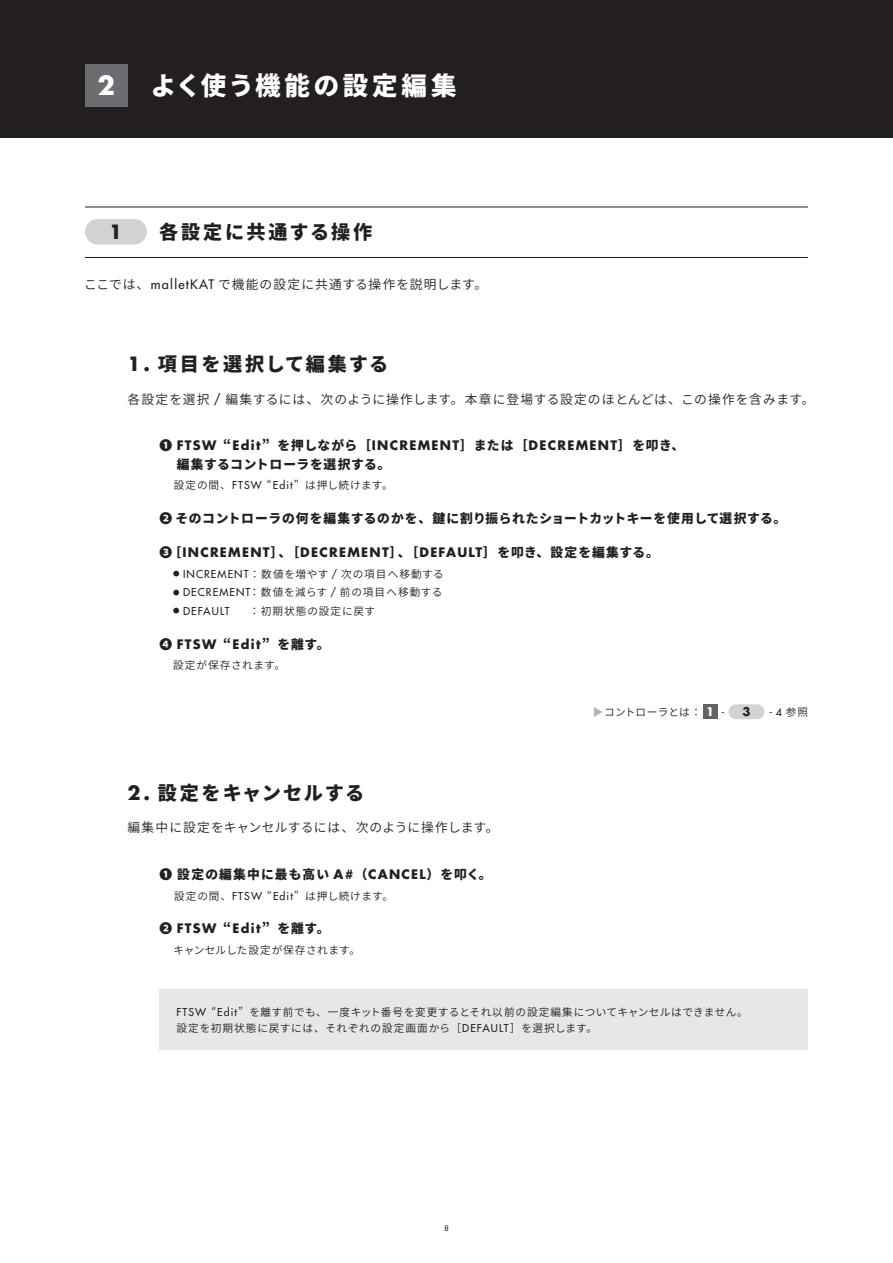
<style>
.page{position:relative;width:893px;height:1263px;background:#fff}
.page>*{position:absolute;margin:0;border:0;box-sizing:border-box;transform-origin:0 0}
.t1{font:800 25.5px "Source Han Sans";letter-spacing:.145em;color:#fff}
.t2{font:700 25.5px "Futura Std";color:#fff}
.t3{font:800 19.2px "Source Han Sans";letter-spacing:.105em;color:#231f20}
.t4{font:800 19.2px "Source Han Sans";letter-spacing:.145em;color:#231f20}
.t5{font:700 19.2px "Futura Std";color:#231f20}
.t6{font:700 12.75px "Futura Std";letter-spacing:.1em;color:#231f20}
.t7{font:12.75px "Source Han Sans";letter-spacing:.055em;color:#231f20}
.t8{font:800 12.75px "Source Han Sans";letter-spacing:.06em;color:#231f20}
.t9{font:12.75px "Source Han Sans";letter-spacing:.03em;color:#231f20}
.t10{font:800 12.75px "Source Han Sans";letter-spacing:.095em;color:#231f20}
.t11{font:700 11.7px "Futura Std";color:#231f20}
.t12{font:10.65px "Source Han Sans";letter-spacing:.065em;color:#231f20}
.t13{font:10.65px "Source Han Sans";letter-spacing:.045em;color:#231f20}
.t14{font:10.65px "Source Han Sans";letter-spacing:.085em;color:#231f20}
.t15{font:10.65px "Source Han Sans";letter-spacing:.09em;color:#231f20}
.t16{font:10.65px "Source Han Sans";letter-spacing:.035em;color:#231f20}
.t17{font:10.65px "Source Han Sans";letter-spacing:.01em;color:#231f20}
.t18{font:500 10.65px "Futura Std";color:#231f20}
.t19{font:500 7.5px "Futura Std";color:#231f20}
.s1{font-family:"Futura Std";font-weight:500}
.s2{font-family:"Futura Std";font-weight:700}
.s3{font-family:"Source Han Sans";font-weight:800}
.s4{color:#adb5b3}
.s5{font-family:"Futura Std";font-weight:700;font-size:11.7px;color:#fff}
.s6{font-family:"Source Han Sans";font-weight:400}
</style>
<div class="page">
<div style="left:0;top:0;width:893px;height:138px;background:#231f20"></div>
<div style="left:85px;top:64px;width:43px;height:42px;background:#6c6d70"></div>
<div style="left:159px;top:989px;width:649px;height:61px;background:#e6e7e9"></div>
<svg style="left:85px;top:219px;width:62px;height:25px;background:#d4d5d7"></svg>
<hr style="left:85px;top:257px;width:723px;height:1px;background:#231f20">
<hr style="left:85px;top:207px;width:723px;height:1px;background:#231f20">
<div style="left:703px;top:704px;width:14px;height:15px;background:#636366"></div>
<svg style="left:728px;top:704px;width:36px;height:15px"></svg>
<p class="t2" style="left:98px;top:68px;width:19px">2</p>
<p class="t1" style="left:151px;top:71px;width:307px">よく使う機能の設定編集</p>
<p class="t5" style="left:109px;top:219px;width:15px">1</p>
<p class="t4" style="left:159px;top:221px;width:215px">各設定に共通する操作</p>
<p class="t7" style="left:84px;top:277px;width:405px">ここでは、<span class="s1">malletKAT</span> で機能の設定に共通する操作を説明します。</p>
<p class="t3" style="left:128px;top:353px;width:262px"><span class="s2">1.</span> 項目を選択して編集する</p>
<p class="t7" style="left:128px;top:392px;width:688px">各設定を選択 <span class="s1">/</span> 編集するには、次のように操作します。本章に登場する設定のほとんどは、この操作を含みます。</p>
<p class="t6" style="left:159px;top:437px;width:526px"><span class="s3">❶</span> FTSW <span class="s3">“</span>Edit<span class="s3">” を押しながら［</span>INCREMENT<span class="s3">］または［</span>DECREMENT<span class="s3">］を叩き、</span></p>
<p class="t8" style="left:159px;top:457px;width:232px">　編集するコントローラを選択する。</p>
<p class="t12" style="left:159px;top:479px;width:235px">　設定の間、<span class="s1">FTSW</span> “<span class="s1">Edit</span>” は押し続けます。</p>
<p class="t8" style="left:159px;top:511px;width:628px">❷ そのコントローラの何を編集するのかを、鍵に割り振られたショートカットキーを使用して選択する。</p>
<p class="t6" style="left:159px;top:544px;width:501px"><span class="s3">❸［</span>INCREMENT<span class="s3">］、［</span>DECREMENT<span class="s3">］、［</span>DEFAULT<span class="s3">］を叩き、設定を編集する。</span></p>
<p class="t14" style="left:173px;top:568px;width:272px"><sup>●</sup> <span class="s1">INCREMENT</span>：数値を増やす <span class="s1">/</span> 次の項目へ移動する</p>
<p class="t14" style="left:173px;top:586px;width:271px"><sup>●</sup> <span class="s1">DECREMENT</span>：数値を減らす <span class="s1">/</span> 前の項目へ移動する</p>
<p class="t15" style="left:173px;top:605px;width:203px"><sup>●</sup> <span class="s1">DEFAULT</span>　　：初期状態の設定に戻す</p>
<p class="t6" style="left:159px;top:635px;width:172px"><span class="s3">❹</span> FTSW <span class="s3">“</span>Edit<span class="s3">” を離す。</span></p>
<p class="t12" style="left:159px;top:659px;width:127px">　設定が保存されます。</p>
<p class="t3" style="left:128px;top:782px;width:238px"><span class="s2">2.</span> 設定をキャンセルする</p>
<p class="t9" style="left:128px;top:821px;width:373px">編集中に設定をキャンセルするには、次のように操作します。</p>
<p class="t10" style="left:159px;top:867px;width:334px">❶ 設定の編集中に最も高い <span class="s2">A#</span> （<span class="s2">CANCEL</span>）を叩く。</p>
<p class="t12" style="left:159px;top:890px;width:235px">　設定の間、<span class="s1">FTSW</span> “<span class="s1">Edit</span>” は押し続けます。</p>
<p class="t6" style="left:159px;top:920px;width:172px"><span class="s3">❷</span> FTSW <span class="s3">“</span>Edit<span class="s3">” を離す。</span></p>
<p class="t16" style="left:159px;top:944px;width:202px">　キャンセルした設定が保存されます。</p>
<p class="t17" style="left:593px;top:706px;width:123px"><span class="s4">▶</span>コントローラとは： <span class="s5">1</span></p>
<p class="t18" style="left:721px;top:705px;width:5px">-</p>
<p class="t11" style="left:742px;top:704px;width:10px">3</p>
<p class="t18" style="left:769px;top:705px;width:40px">-4<span class="s6">参照</span></p>
<p class="t13" style="left:176px;top:1006px;width:573px"><span class="s1">FTSW</span> “<span class="s1">Edit</span>” を離す前でも、一度キット番号を変更するとそれ以前の設定編集についてキャンセルはできません。</p>
<p class="t12" style="left:176px;top:1022px;width:422px">設定を初期状態に戻すには、それぞれの設定画面から［<span class="s1">DEFAULT</span>］を選択します。</p>
<p class="t19" style="left:444px;top:1224px;width:6px">8</p>
</div>
